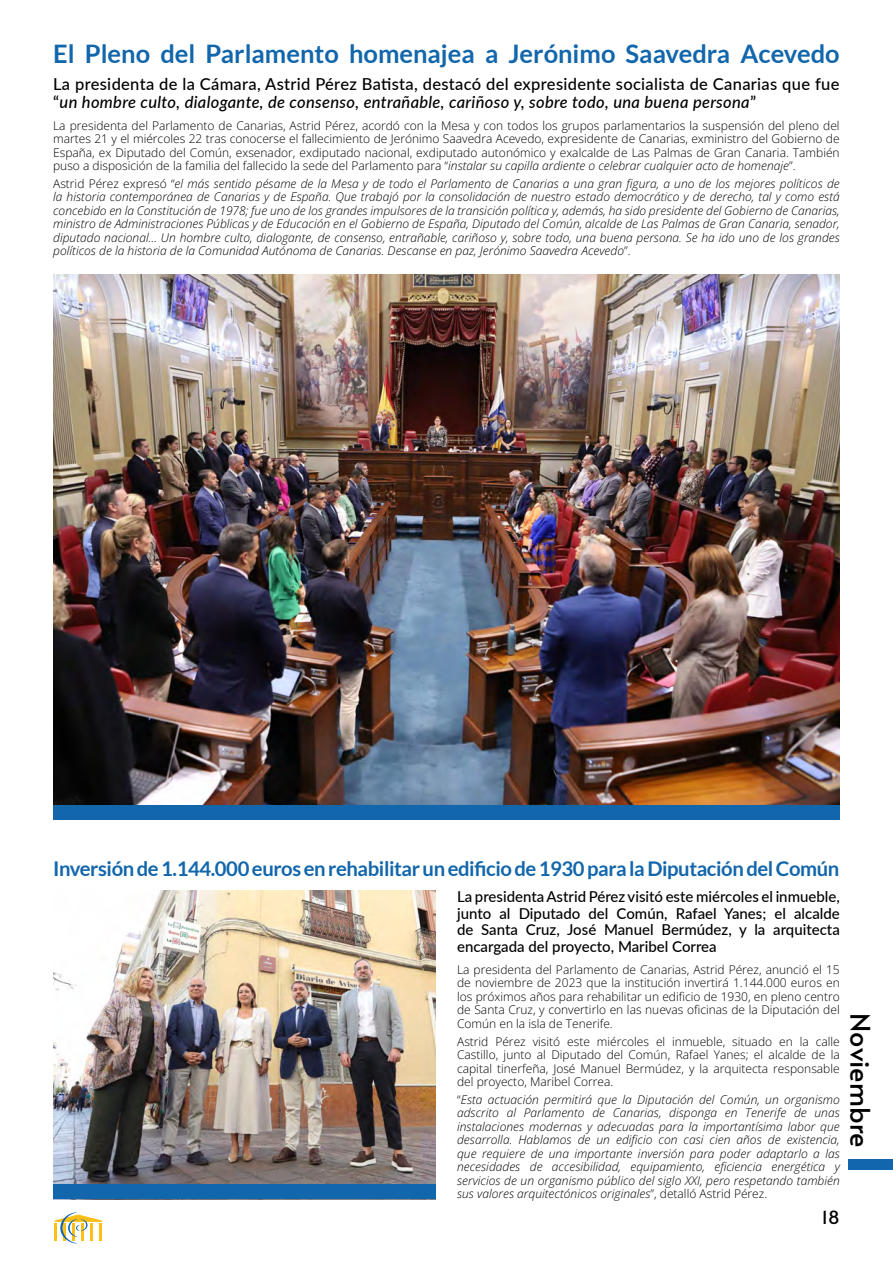
<style>
.page{position:relative;width:893px;height:1263px;background:#fff}
.page>*{position:absolute;margin:0;border:0;box-sizing:border-box;transform-origin:0 0}
.t1{font:27px "Alata";color:#000}
.t2{font:700 25.5px "Lato";color:#1266ac}
.t3{font:700 20.25px "Lato";letter-spacing:-.02em;color:#1266ac}
.t4{font:18px "Alata";color:#000}
.t5{font:500 16.5px/18px "Lato";letter-spacing:.02em;color:#000}
.t6{font:500 15px/16.5px "Lato";color:#000;text-align:justify}
.t7{font:italic 12px/13.5px "Open Sans";color:#000;text-align:justify}
.t8{font:12px/13.5px "Open Sans";color:#000;text-align:justify}
.s1{font-style:italic}
.s2{font-style:normal}
</style>
<div class="page">
<div style="left:849px;top:1159px;width:44px;height:10px;background:#1266ac"></div>
<svg style="left:55px;top:1212px;width:47px;height:31px"></svg>
<img style="left:53px;top:890px;width:383px;height:294px">
<img style="left:53px;top:274px;width:787px;height:531px">
<div style="left:53px;top:805px;width:787px;height:14px;background:#1266ac"></div>
<div style="left:53px;top:1184px;width:383px;height:15px;background:#1266ac"></div>
<h2 class="t2" style="left:53px;top:39px;width:788px">El Pleno del Parlamento homenajea a Jerónimo Saavedra Acevedo</h2>
<h3 class="t5" style="left:53px;top:74px;width:788px">La presidenta de la Cámara, Astrid Pérez Batista, destacó del expresidente socialista de Canarias que fue “<span class="s1">un hombre culto, dialogante, de consenso, entrañable, cariñoso y, sobre todo, una buena persona</span>”</h3>
<p class="t8" style="left:53px;top:118px;width:788px">La presidenta del Parlamento de Canarias, Astrid Pérez, acordó con la Mesa y con todos los grupos parlamentarios la suspensión del pleno del martes 21 y el miércoles 22 tras conocerse el fallecimiento de Jerónimo Saavedra Acevedo, expresidente de Canarias, exministro del Gobierno de España, ex Diputado del Común, exsenador, exdiputado nacional, exdiputado autonómico y exalcalde de Las Palmas de Gran Canaria. También puso a disposición de la familia del fallecido la sede del Parlamento para “<span class="s1">instalar su capilla ardiente o celebrar cualquier acto de homenaje</span>”.</p>
<p class="t7" style="left:53px;top:176px;width:788px"><span class="s2">Astrid Pérez expresó “</span>el más sentido pésame de la Mesa y de todo el Parlamento de Canarias a una gran figura, a uno de los mejores políticos de la historia contemporánea de Canarias y de España. Que trabajó por la consolidación de nuestro estado democrático y de derecho, tal y como está concebido en la Constitución de 1978; fue uno de los grandes impulsores de la transición política y, además, ha sido presidente del Gobierno de Canarias, ministro de Administraciones Públicas y de Educación en el Gobierno de España, Diputado del Común, alcalde de Las Palmas de Gran Canaria, senador, diputado nacional… Un hombre culto, dialogante, de consenso, entrañable, cariñoso y, sobre todo, una buena persona. Se ha ido uno de los grandes políticos de la historia de la Comunidad Autónoma de Canarias. Descanse en paz, Jerónimo Saavedra Acevedo<span class="s2">”.</span></p>
<h3 class="t3" style="left:53px;top:857px;width:788px">Inversión de 1.144.000 euros en rehabilitar un edificio de 1930 para la Diputación del Común</h3>
<p class="t6" style="left:457px;top:888px;width:384px">La presidenta Astrid Pérez visitó este miércoles el inmueble, junto al Diputado del Común, Rafael Yanes; el alcalde de Santa Cruz, José Manuel Bermúdez, y la arquitecta encargada del proyecto, Maribel Correa</p>
<p class="t8" style="left:457px;top:962px;width:384px">La presidenta del Parlamento de Canarias, Astrid Pérez, anunció el 15 de noviembre de 2023 que la institución invertirá 1.144.000 euros en los próximos años para rehabilitar un edificio de 1930, en pleno centro de Santa Cruz, y convertirlo en las nuevas oficinas de la Diputación del Común en la isla de Tenerife.</p>
<p class="t8" style="left:457px;top:1034px;width:384px">Astrid Pérez visitó este miércoles el inmueble, situado en la calle Castillo, junto al Diputado del Común, Rafael Yanes; el alcalde de la capital tinerfeña, José Manuel Bermúdez, y la arquitecta responsable del proyecto, Maribel Correa.</p>
<p class="t7" style="left:457px;top:1092px;width:384px"><span class="s2">“</span>Esta actuación permitirá que la Diputación del Común, un organismo adscrito al Parlamento de Canarias, disponga en Tenerife de unas instalaciones modernas y adecuadas para la importantísima labor que desarrolla. Hablamos de un edificio con casi cien años de existencia, que requiere de una importante inversión para poder adaptarlo a las necesidades de accesibilidad, equipamiento, eficiencia energética y servicios de un organismo público del siglo XXI, pero respetando también sus valores arquitectónicos originales<span class="s2">”, detalló Astrid Pérez.</span></p>
<h3 class="t4" style="left:821px;top:1202px;width:20px">18</h3>
<h1 class="t1" style="left:884px;top:1013px;width:136px;rotate:90deg">Noviembre</h1>
</div>
